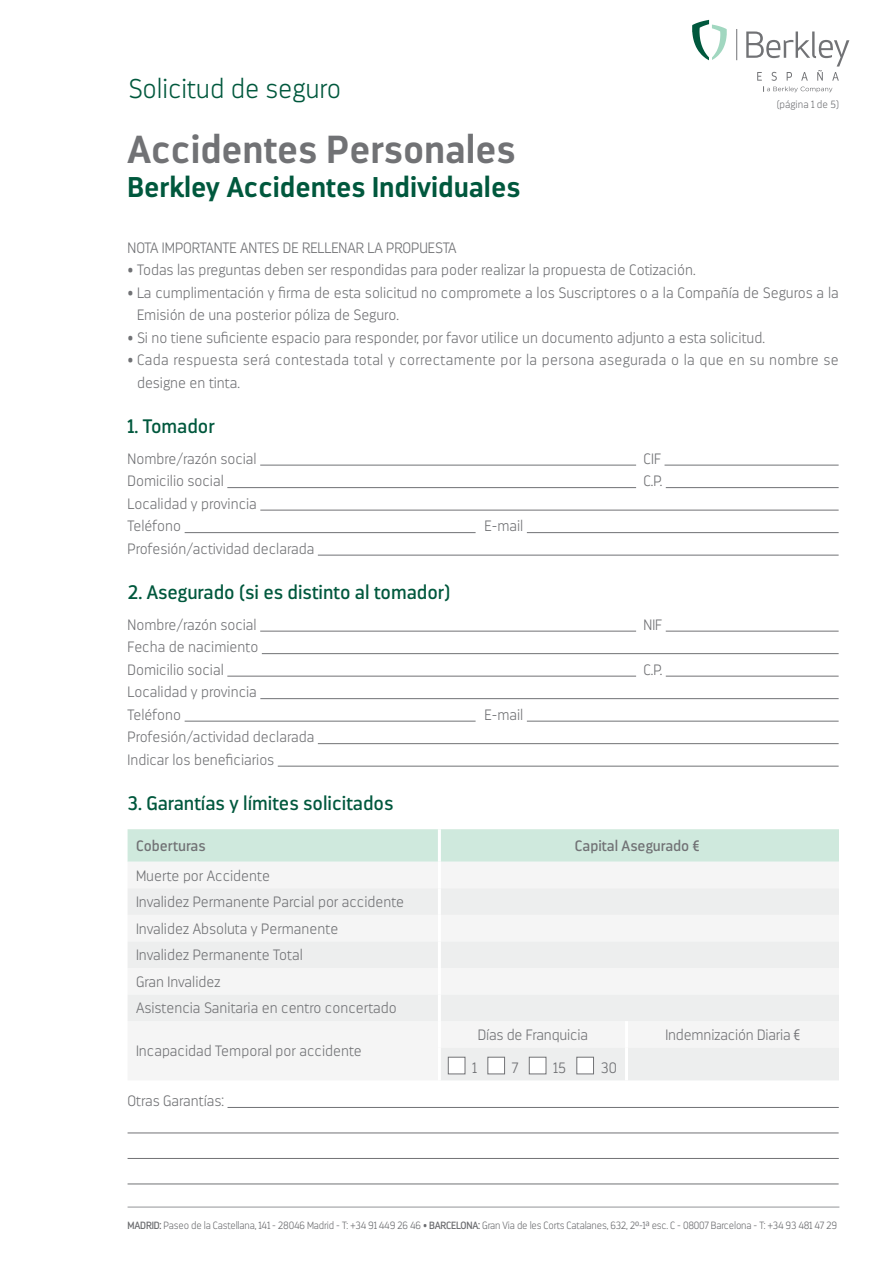
<style>
.page{position:relative;width:893px;height:1263px;background:#fff}
.page>*{position:absolute;margin:0;border:0;box-sizing:border-box;transform-origin:0 0}
.t1{font:700 39px "Darwin";color:#717275}
.t2{font:700 28.5px "Darwin";color:#00583d}
.t3{font:200 27px "Darwin";color:#00583d}
.t4{font:19.5px "Darwin";color:#00583d}
.t5{font:200 15px/22.5px "Darwin";color:#717275}
.t6{font:200 15px/22.5px "Darwin";letter-spacing:.02em;color:#717275}
.t7{font:15px "Darwin";color:#717275}
.t8{font:200 10.5px "Darwin";letter-spacing:-.02em;color:#6d6e71}
.t9{font:200 10.5px "Darwin";color:#717275}
.s1{font-weight:400}
</style>
<div class="page">
<hr style="left:128px;top:1207px;width:711px;height:1px;background:#939598">
<svg style="left:692px;top:20px;width:35px;height:40px"></svg>
<hr style="left:736px;top:29px;width:1px;height:31px;background:#717275">
<svg style="left:746px;top:32px;width:103px;height:60px"></svg>
<hr style="left:260px;top:465px;width:376px;height:1px;background:#717275">
<hr style="left:664px;top:465px;width:175px;height:1px;background:#717275">
<hr style="left:227px;top:487px;width:409px;height:1px;background:#717275">
<hr style="left:666px;top:487px;width:173px;height:1px;background:#717275">
<hr style="left:260px;top:510px;width:579px;height:1px;background:#717275">
<hr style="left:185px;top:532px;width:291px;height:1px;background:#717275">
<hr style="left:527px;top:532px;width:312px;height:1px;background:#717275">
<hr style="left:318px;top:555px;width:521px;height:1px;background:#717275">
<hr style="left:260px;top:631px;width:376px;height:1px;background:#717275">
<hr style="left:666px;top:631px;width:173px;height:1px;background:#717275">
<hr style="left:262px;top:653px;width:577px;height:1px;background:#717275">
<hr style="left:227px;top:676px;width:409px;height:1px;background:#717275">
<hr style="left:666px;top:676px;width:173px;height:1px;background:#717275">
<hr style="left:260px;top:698px;width:579px;height:1px;background:#717275">
<hr style="left:185px;top:721px;width:291px;height:1px;background:#717275">
<hr style="left:527px;top:721px;width:312px;height:1px;background:#717275">
<hr style="left:318px;top:743px;width:521px;height:1px;background:#717275">
<hr style="left:278px;top:766px;width:561px;height:1px;background:#717275">
<hr style="left:228px;top:1107px;width:611px;height:1px;background:#717275">
<hr style="left:128px;top:1132px;width:711px;height:1px;background:#717275">
<hr style="left:128px;top:1158px;width:711px;height:1px;background:#717275">
<hr style="left:128px;top:1183px;width:711px;height:1px;background:#717275">
<div style="left:128px;top:829px;width:711px;height:33px;background:#cfe9dd"></div>
<div style="left:128px;top:888px;width:711px;height:192px;background:#f1f1f1"></div>
<hr style="left:438px;top:829px;width:3px;height:33px;background:#fff">
<hr style="left:438px;top:888px;width:3px;height:27px;background:#fff">
<hr style="left:438px;top:915px;width:3px;height:26px;background:#fff">
<hr style="left:438px;top:941px;width:3px;height:27px;background:#fff">
<hr style="left:438px;top:968px;width:3px;height:26px;background:#fff">
<hr style="left:438px;top:994px;width:3px;height:27px;background:#fff">
<hr style="left:438px;top:1021px;width:3px;height:27px;background:#fff">
<hr style="left:625px;top:1021px;width:3px;height:27px;background:#fff">
<hr style="left:438px;top:1048px;width:3px;height:32px;background:#fff">
<hr style="left:625px;top:1048px;width:3px;height:32px;background:#fff">
<div style="left:448px;top:1057px;width:17px;height:17px;background:#fff"></div>
<div style="left:448px;top:1057px;width:17px;height:17px;border:1px solid #717275"></div>
<div style="left:488px;top:1057px;width:17px;height:17px;background:#fff"></div>
<div style="left:487px;top:1057px;width:18px;height:17px;border:1px solid #717275"></div>
<div style="left:529px;top:1057px;width:17px;height:17px;background:#fff"></div>
<div style="left:529px;top:1057px;width:17px;height:17px;border:1px solid #717275"></div>
<div style="left:577px;top:1057px;width:16px;height:17px;background:#fff"></div>
<div style="left:576px;top:1057px;width:18px;height:17px;border:1px solid #717275"></div>
<h3 class="t3" style="left:128px;top:73px;width:214px">Solicitud de seguro</h3>
<h1 class="t1" style="left:128px;top:126px;width:390px">Accidentes Personales</h1>
<h2 class="t2" style="left:128px;top:170px;width:394px">Berkley Accidentes Individuales</h2>
<p class="t9" style="left:777px;top:98px;width:64px">(página 1 de 5)</p>
<p class="t5" style="left:128px;top:236px;width:331px">NOTA IMPORTANTE ANTES DE RELLENAR LA PROPUESTA</p>
<p class="t5" style="left:128px;top:259px;width:569px">• Todas las preguntas deben ser respondidas para poder realizar la propuesta de Cotización.</p>
<p class="t5" style="left:137px;top:281px;width:703px;text-indent:-9px">• La cumplimentación y firma de esta solicitud no compromete a los Suscriptores o a la Compañía de Seguros a la<br>Emisión de una posterior póliza de Seguro.</p>
<p class="t5" style="left:128px;top:326px;width:639px">• Si no tiene suficiente espacio para responder, por favor utilice un documento adjunto a esta solicitud.</p>
<p class="t6" style="left:137px;top:349px;width:703px;text-indent:-9px">• Cada respuesta será contestada total y correctamente por la persona asegurada o la que en su nombre se designe en tinta.</p>
<h3 class="t4" style="left:128px;top:414px;width:89px">1. Tomador</h3>
<p class="t5" style="left:128px;top:447px;width:131px">Nombre/razón social</p>
<p class="t5" style="left:644px;top:447px;width:19px">CIF</p>
<p class="t5" style="left:128px;top:470px;width:98px">Domicilio social</p>
<p class="t5" style="left:644px;top:470px;width:20px">C.P.</p>
<p class="t5" style="left:128px;top:492px;width:131px">Localidad y provincia<br>Teléfono</p>
<p class="t5" style="left:485px;top:515px;width:40px">E-mail</p>
<p class="t5" style="left:128px;top:537px;width:188px">Profesión/actividad declarada</p>
<h3 class="t4" style="left:128px;top:580px;width:324px">2. Asegurado (si es distinto al tomador)</h3>
<p class="t5" style="left:128px;top:613px;width:131px">Nombre/razón social</p>
<p class="t5" style="left:644px;top:613px;width:20px">NIF</p>
<p class="t5" style="left:128px;top:636px;width:132px">Fecha de nacimiento<br>Domicilio social</p>
<p class="t5" style="left:644px;top:658px;width:20px">C.P.</p>
<p class="t5" style="left:128px;top:681px;width:131px">Localidad y provincia<br>Teléfono</p>
<p class="t5" style="left:485px;top:703px;width:40px">E-mail</p>
<p class="t5" style="left:128px;top:726px;width:188px">Profesión/actividad declarada<br>Indicar los beneficiarios</p>
<h3 class="t4" style="left:128px;top:791px;width:267px">3. Garantías y límites solicitados</h3>
<p class="t7" style="left:136px;top:837px;width:71px">Coberturas</p>
<p class="t7" style="left:575px;top:837px;width:126px">Capital Asegurado €</p>
<p class="t5" style="left:136px;top:862px;width:270px;line-height:26.5px">Muerte por Accidente<br>Invalidez Permanente Parcial por accidente<br>Invalidez Absoluta y Permanente<br>Invalidez Permanente Total<br>Gran Invalidez<br>Asistencia Sanitaria en centro concertado</p>
<p class="t5" style="left:136px;top:1040px;width:227px">Incapacidad Temporal por accidente</p>
<p class="t5" style="left:478px;top:1024px;width:112px">Días de Franquicia</p>
<p class="t5" style="left:665px;top:1024px;width:136px">Indemnización Diaria €</p>
<p class="t5" style="left:128px;top:1089px;width:98px">Otras Garantías:</p>
<p class="t5" style="left:472px;top:1056px;width:6px">1</p>
<p class="t5" style="left:512px;top:1056px;width:8px">7</p>
<p class="t5" style="left:553px;top:1056px;width:14px">15</p>
<p class="t5" style="left:601px;top:1056px;width:18px">30</p>
<p class="t8" style="left:128px;top:1219px;width:711px"><span class="s1">MADRID:</span> Paseo de la Castellana, 141 - 28046 Madrid - T: +34 91 449 26 46 • <span class="s1">BARCELONA:</span> Gran Via de les Corts Catalanes, 632, 2º-1ª esc. C - 08007 Barcelona - T: +34 93 481 47 29</p>
</div>
